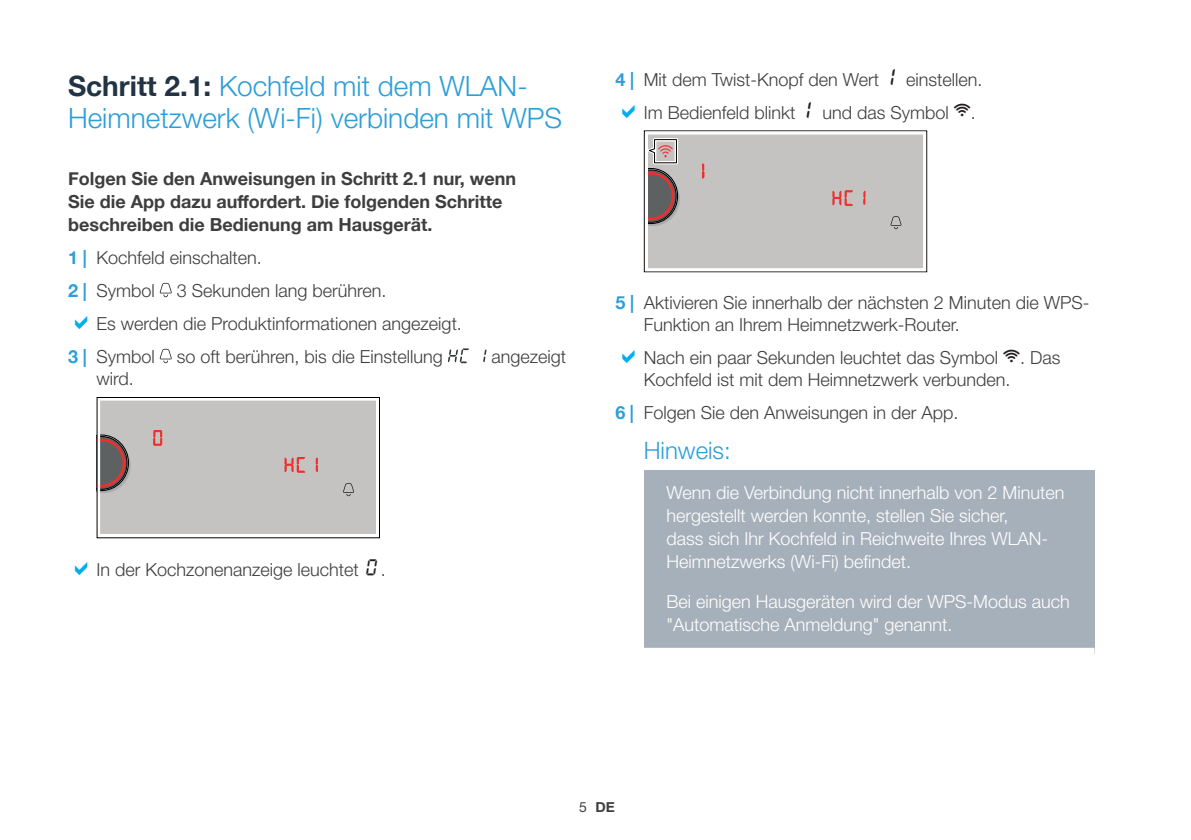
<style>
.page{position:relative;width:1191px;height:840px;background:#fff}
.page>*{position:absolute;margin:0;border:0;box-sizing:border-box;transform-origin:0 0}
.t1{font:300 28px/32px "Helvetica Neue";color:#2d9ed8}
.t2{font:300 24px "Helvetica Neue";color:#2d9ed8}
.t3{font:300 18px/21.6px "Helvetica Neue";color:#3e3e3f}
.t4{font:300 18px/23px "Helvetica Neue";color:#fff}
.t5{font:700 18px/23px "Helvetica Neue";color:#3e3e3f}
.t6{font:700 14px "Helvetica Neue";color:#3e3e3f}
.s1{font-weight:700;color:#223444}
.s2{font-weight:700;color:#2d9ed8}
.s3{font-family:"BSH Symb All";font-weight:400;font-size:17.4px;color:#231f20}
.s4{font-family:"BSH Symb All";font-weight:400;font-size:20.4px;color:#231f20}
.s5{font-weight:400}
</style>
<div class="page">
<svg style="left:160px;top:283px;width:12px;height:14px"></svg>
<svg style="left:160px;top:348px;width:12px;height:15px"></svg>
<svg style="left:448px;top:348px;width:21px;height:15px"></svg>
<svg style="left:483px;top:349px;width:3px;height:13px"></svg>
<svg style="left:96px;top:397px;width:283px;height:140px;background:#c3bfbe"></svg>
<div style="left:643px;top:470px;width:451px;height:120px;background:#a6b0bb"></div>
<div style="left:643px;top:579px;width:451px;height:74px;background:#a6b0bb"></div>
<div style="left:643px;top:647px;width:451px;height:10px;background:#fff"></div>
<svg style="left:643px;top:131px;width:283px;height:140px;background:#c4c0bf"></svg>
<h1 class="t1" style="left:68px;top:68px;width:495px"><span class="s1">Schritt 2.1:</span> Kochfeld mit dem WLAN-<br>Heimnetzwerk (Wi-Fi) verbinden mit WPS</h1>
<p class="t5" style="left:68px;top:168px;width:450px">Folgen Sie den Anweisungen in Schritt 2.1 nur, wenn<br>Sie die App dazu auffordert. Die folgenden Schritte beschreiben die Bedienung am Hausgerät.</p>
<p class="t3" style="left:68px;top:245px;width:195px"><span class="s2">1 |</span> Kochfeld einschalten.</p>
<p class="t3" style="left:68px;top:278px;width:320px"><span class="s2">2 |</span> Symbol 3 Sekunden lang berühren.</p>
<p class="t3" style="left:96px;top:311px;width:367px">Es werden die Produktinformationen angezeigt.</p>
<p class="t3" style="left:68px;top:344px;width:376px"><span class="s2">3 |</span> Symbol so oft berühren, bis die Einstellung</p>
<p class="t3" style="left:491px;top:344px;width:76px">angezeigt</p>
<p class="t3" style="left:96px;top:366px;width:39px">wird.</p>
<p class="t3" style="left:96px;top:556px;width:291px">In der Kochzonenanzeige leuchtet <span class="s3">‹</span> .</p>
<p class="t3" style="left:643px;top:61px;width:340px;line-height:33px;text-indent:-28px"><span class="s2">4 |</span> Mit dem Twist-Knopf den Wert <span class="s4">‚</span> einstellen.<br>Im Bedienfeld blinkt <span class="s4">‚</span> und das Symbol <sup>D</sup>.</p>
<p class="t3" style="left:643px;top:290px;width:447px;text-indent:-28px"><span class="s2">5 |</span> Aktivieren Sie innerhalb der nächsten 2 Minuten die WPS-<br>Funktion an Ihrem Heimnetzwerk-Router.</p>
<p class="t3" style="left:643px;top:345px;width:418px">Nach ein paar Sekunden leuchtet das Symbol <sup>D</sup>. Das<br>Kochfeld ist mit dem Heimnetzwerk verbunden.</p>
<p class="t3" style="left:615px;top:400px;width:345px"><span class="s2">6 |</span> Folgen Sie den Anweisungen in der App.</p>
<h2 class="t2" style="left:643px;top:430px;width:89px">Hinweis:</h2>
<p class="t4" style="left:666px;top:479px;width:399px">Wenn die Verbindung nicht innerhalb von 2 Minuten hergestellt werden konnte, stellen Sie sicher,<br>dass sich Ihr Kochfeld in Reichweite Ihres WLAN-Heimnetzwerks (Wi-Fi) befindet.</p>
<p class="t4" style="left:666px;top:588px;width:405px">Bei einigen Hausgeräten wird der WPS-Modus auch "Automatische Anmeldung" genannt.</p>
<p class="t6" style="left:579px;top:795px;width:37px"><span class="s5">5</span> DE</p>
</div>
